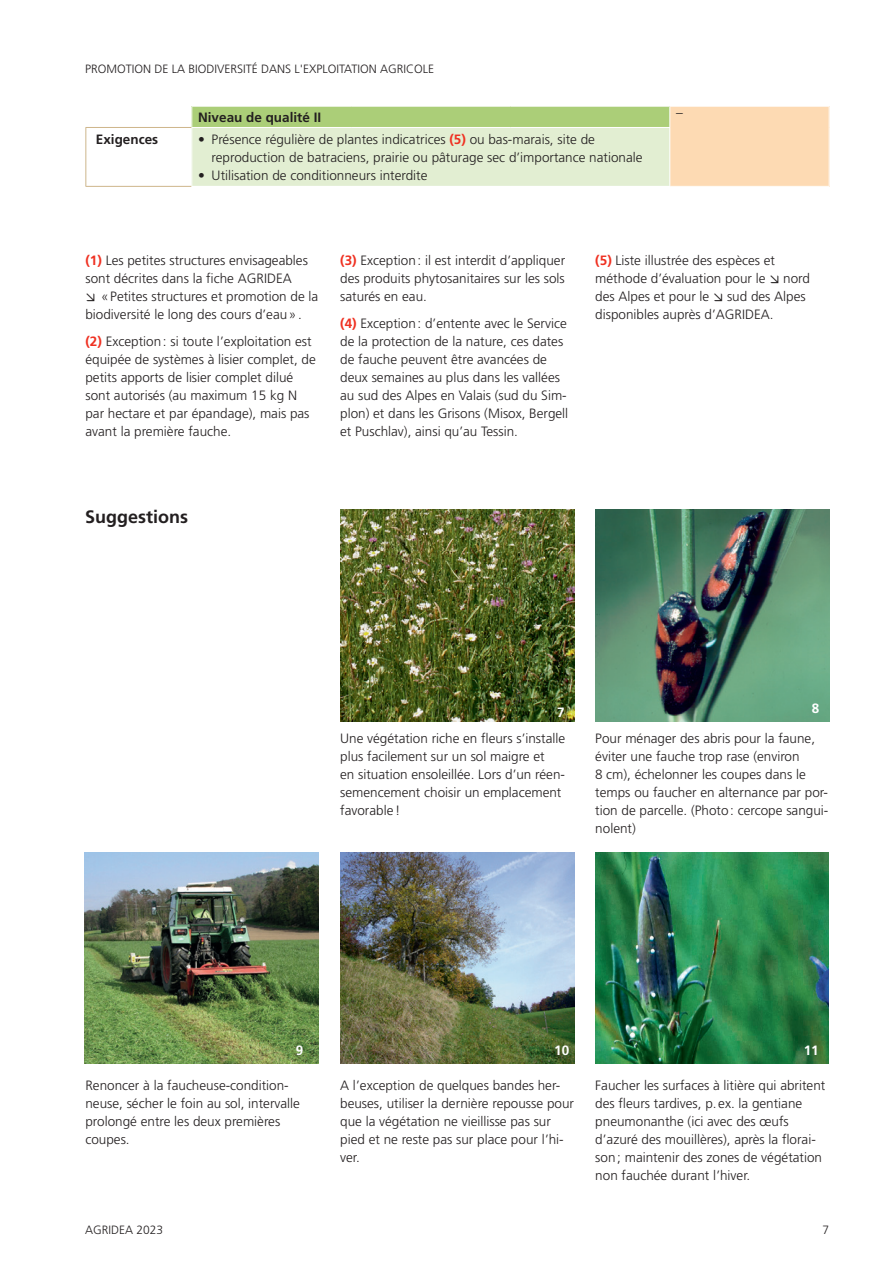
<style>
.page{position:relative;width:893px;height:1263px;background:#fff}
.page>*{position:absolute;margin:0;border:0;box-sizing:border-box;transform-origin:0 0}
.Überschrift_2_nach_1{font:700 18px "Frutiger LT Pro";color:#231f20}
.Standard_Grundschrif{font:300 13.5px/18px "Frutiger LT Pro";color:#231f20}
.Überschrift_3_nach_1{font:700 13.5px "Frutiger LT Pro";color:#231f20}
.Standard_Grundschrif-2{font:700 13.5px "Frutiger";color:#fff}
.t1{font:300 13.5px "Frutiger";color:#231f20}
.t2{font:300 12px "Frutiger LT Pro";color:#231f20}
.s1{font-weight:700;color:#ef3122}
</style>
<div class="page">
<img style="left:596px;top:510px;width:233px;height:211px">
<img style="left:85px;top:852px;width:234px;height:212px">
<img style="left:595px;top:852px;width:234px;height:212px">
<img style="left:340px;top:852px;width:234px;height:212px">
<img style="left:340px;top:510px;width:234px;height:211px">
<div style="left:192px;top:106px;width:478px;height:21px;background:#abce78"></div>
<div style="left:670px;top:106px;width:159px;height:80px;background:#fddab3"></div>
<div style="left:192px;top:127px;width:478px;height:59px;background:#e2eed2"></div>
<svg style="left:191px;top:107px;width:1px;height:20px"></svg>
<svg style="left:669px;top:107px;width:1px;height:20px"></svg>
<svg style="left:829px;top:107px;width:1px;height:20px"></svg>
<hr style="left:191px;top:127px;width:160px;height:1px;background:#fff">
<hr style="left:351px;top:127px;width:159px;height:1px;background:#fff">
<hr style="left:510px;top:127px;width:160px;height:1px;background:#fff">
<hr style="left:669px;top:128px;width:1px;height:58px;background:#fff">
<hr style="left:191px;top:106px;width:160px;height:1px;background:#fff">
<hr style="left:351px;top:106px;width:159px;height:1px;background:#fff">
<hr style="left:510px;top:106px;width:160px;height:1px;background:#fff">
<hr style="left:670px;top:106px;width:160px;height:1px;background:#fff">
<hr style="left:85px;top:127px;width:106px;height:1px;background:#ceb68b">
<hr style="left:85px;top:128px;width:1px;height:58px;background:#ceb68b">
<hr style="left:85px;top:186px;width:106px;height:1px;background:#ceb68b">
<p class="t2" style="left:85px;top:62px;width:351px">PROMOTION DE LA BIODIVERSITÉ DANS L'EXPLOITATION AGRICOLE</p>
<p class="Überschrift_3_nach_1" style="left:198px;top:109px;width:125px">Niveau de qualité II</p>
<p class="t1" style="left:676px;top:105px;width:8px">–</p>
<p class="Überschrift_3_nach_1" style="left:96px;top:131px;width:64px">Exigences</p>
<p class="Standard_Grundschrif" style="left:212px;top:130px;width:432px;text-indent:-14px">• Présence régulière de plantes indicatrices <span class="s1">(5)</span> ou bas-marais, site de reproduction de batraciens, prairie ou pâturage sec d’importance nationale</p>
<p class="Standard_Grundschrif" style="left:198px;top:166px;width:231px">• Utilisation de conditionneurs interdite</p>
<p class="Standard_Grundschrif" style="left:85px;top:252px;width:224px"><span class="s1">(1)</span> Les petites structures envisageables sont décrites dans la fiche AGRIDEA</p>
<p class="Standard_Grundschrif" style="left:85px;top:288px;width:234px">➢ «Petites structures et promotion de la biodiversité le long des cours d’eau».</p>
<p class="Standard_Grundschrif" style="left:85px;top:333px;width:232px"><span class="s1">(2)</span> Exception: si toute l’exploitation est équipée de systèmes à lisier complet, de petits apports de lisier complet dilué sont autorisés (au maximum 15 kg N par hectare et par épandage), mais pas avant la première fauche.</p>
<p class="Standard_Grundschrif" style="left:340px;top:252px;width:226px;text-align:justify"><span class="s1">(3)</span> Exception: il est interdit d’appliquer des produits phytosanitaires sur les sols saturés en eau.</p>
<p class="Standard_Grundschrif" style="left:340px;top:315px;width:230px"><span class="s1">(4)</span> Exception: d’entente avec le Service de la protection de la nature, ces dates de fauche peuvent être avancées de deux semaines au plus dans les vallées au sud des Alpes en Valais (sud du Sim&shy;plon) et dans les Grisons (Misox, Bergell et Puschlav), ainsi qu’au Tessin.</p>
<p class="Überschrift_2_nach_1" style="left:85px;top:506px;width:104px">Suggestions</p>
<p class="Standard_Grundschrif" style="left:595px;top:252px;width:216px"><span class="s1">(5)</span> Liste illustrée des espèces et méthode d’évaluation pour le ➢ nord des Alpes et pour le ➢ sud des Alpes disponibles auprès d’AGRIDEA.</p>
<p class="Standard_Grundschrif-2" style="left:557px;top:704px;width:9px">7</p>
<p class="Standard_Grundschrif-2" style="left:812px;top:700px;width:9px">8</p>
<p class="Standard_Grundschrif" style="left:340px;top:729px;width:227px">Une végétation riche en fleurs s’installe plus facilement sur un sol maigre et<br>en situation ensoleillée. Lors d’un réen&shy;semencement choisir un emplacement favorable !</p>
<p class="Standard_Grundschrif" style="left:595px;top:729px;width:234px">Pour ménager des abris pour la faune, éviter une fauche trop rase (environ<br>8 cm), échelonner les coupes dans le temps ou faucher en alternance par por&shy;tion de parcelle. (Photo: cercope sangui&shy;nolent)</p>
<p class="Standard_Grundschrif-2" style="left:296px;top:1042px;width:9px">9</p>
<p class="Standard_Grundschrif-2" style="left:554px;top:1042px;width:17px">10</p>
<p class="Standard_Grundschrif-2" style="left:804px;top:1042px;width:17px">11</p>
<p class="Standard_Grundschrif" style="left:85px;top:1077px;width:216px">Renoncer à la faucheuse-condition&shy;neuse, sécher le foin au sol, intervalle prolongé entre les deux premières coupes.</p>
<p class="Standard_Grundschrif" style="left:340px;top:1077px;width:235px">A l’exception de quelques bandes her&shy;beuses, utiliser la dernière repousse pour que la végétation ne vieillisse pas sur pied et ne reste pas sur place pour l’hi&shy;ver.</p>
<p class="Standard_Grundschrif" style="left:595px;top:1077px;width:231px">Faucher les surfaces à litière qui abritent des fleurs tardives, p. ex. la gentiane pneumonanthe (ici avec des œufs d’azuré des mouillères), après la florai&shy;son; maintenir des zones de végétation non fauchée durant l’hiver.</p>
<p class="t2" style="left:85px;top:1222px;width:80px">AGRIDEA 2023</p>
<p class="t2" style="left:822px;top:1222px;width:8px">7</p>
</div>
